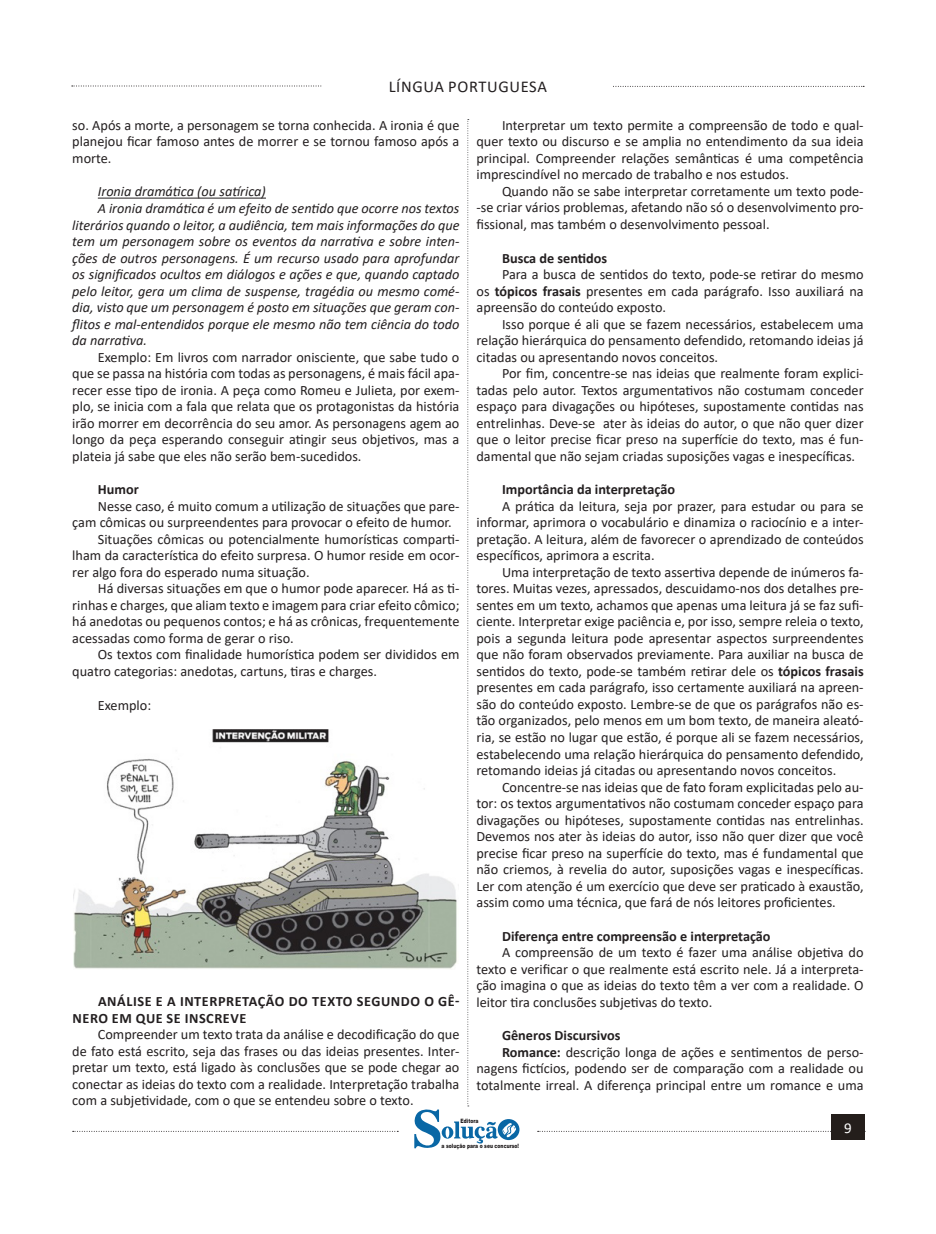
<style>
.page{position:relative;width:936px;height:1234px;background:#fff}
.page>*{position:absolute;margin:0;border:0;box-sizing:border-box;transform-origin:0 0}
.t1{font:16.5px "Calibri";letter-spacing:.04em;color:#231f20}
.t2{font:15px "Calibri";color:#fff}
.TEXTO_BASE{font:14.25px/16.5px "Calibri";color:#231f20;text-align:justify}
.TEXTO_BASE-2{font:italic 14.25px/16.5px "Calibri";color:#231f20;text-align:justify}
.TITULO_DE_ASSUNTO__C{font:700 14.25px "Calibri";color:#231f20}
.TITULO_DE_ASSUNTO__C-2{font:700 14.25px/16.5px "Calibri";letter-spacing:.04em;color:#231f20}
.t3{font:900 6px "Arial";color:#231f20;scale:.76 1}
.s1{font-weight:700}
</style>
<div class="page">
<svg style="left:73px;top:1130px;width:325px;height:1px"></svg>
<svg style="left:72px;top:86px;width:250px;height:1px"></svg>
<svg style="left:613px;top:86px;width:251px;height:1px"></svg>
<svg style="left:537px;top:1130px;width:328px;height:1px"></svg>
<div style="left:831px;top:1113px;width:33px;height:26px;background:#241e1b"></div>
<svg style="left:414px;top:119px;width:105px;height:1029px"></svg>
<hr style="left:98px;top:197px;width:168px;height:1px;background:#231f20">
<img style="left:73px;top:729px;width:385px;height:240px">
<p class="t1" style="left:389px;top:75px;width:160px">LÍNGUA PORTUGUESA</p>
<p class="TEXTO_BASE" style="left:72px;top:116px;width:388px">so. Após a morte, a personagem se torna conhecida. A ironia é que planejou ficar famoso antes de morrer e se tornou famoso após a morte.</p>
<p class="TEXTO_BASE-2" style="left:98px;top:183px;width:170px">Ironia dramática (ou satírica)</p>
<p class="TEXTO_BASE-2" style="left:72px;top:199px;width:388px;text-indent:26px">A ironia dramática é um efeito de sentido que ocorre nos textos literários quando o leitor, a audiência, tem mais informações do que tem um personagem sobre os eventos da narrativa e sobre inten&shy;ções de outros personagens. É um recurso usado para aprofundar os significados ocultos em diálogos e ações e que, quando captado pelo leitor, gera um clima de suspense, tragédia ou mesmo comé&shy;dia, visto que um personagem é posto em situações que geram con&shy;flitos e mal-entendidos porque ele mesmo não tem ciência do todo da narrativa.</p>
<p class="TEXTO_BASE" style="left:72px;top:348px;width:388px;text-indent:26px">Exemplo: Em livros com narrador onisciente, que sabe tudo o que se passa na história com todas as personagens, é mais fácil apa&shy;recer esse tipo de ironia. A peça como Romeu e Julieta, por exem&shy;plo, se inicia com a fala que relata que os protagonistas da história irão morrer em decorrência do seu amor. As personagens agem ao longo da peça esperando conseguir atingir seus objetivos, mas a plateia já sabe que eles não serão bem-sucedidos.</p>
<p class="TITULO_DE_ASSUNTO__C" style="left:98px;top:479px;width:42px">Humor</p>
<p class="TEXTO_BASE" style="left:72px;top:497px;width:388px;text-indent:26px">Nesse caso, é muito comum a utilização de situações que pare&shy;çam cômicas ou surpreendentes para provocar o efeito de humor.</p>
<p class="TEXTO_BASE" style="left:72px;top:530px;width:388px;text-indent:26px">Situações cômicas ou potencialmente humorísticas comparti&shy;lham da característica do efeito surpresa. O humor reside em ocor&shy;rer algo fora do esperado numa situação.</p>
<p class="TEXTO_BASE" style="left:72px;top:580px;width:388px;text-indent:26px">Há diversas situações em que o humor pode aparecer. Há as ti&shy;rinhas e charges, que aliam texto e imagem para criar efeito cômico; há anedotas ou pequenos contos; e há as crônicas, frequentemente acessadas como forma de gerar o riso.</p>
<p class="TEXTO_BASE" style="left:72px;top:646px;width:388px;text-indent:26px">Os textos com finalidade humorística podem ser divididos em quatro categorias: anedotas, cartuns, tiras e charges.</p>
<p class="TEXTO_BASE" style="left:98px;top:696px;width:55px">Exemplo:</p>
<p class="TITULO_DE_ASSUNTO__C-2" style="left:73px;top:992px;width:388px;text-indent:26px">ANÁLISE E A INTERPRETAÇÃO DO TEXTO SEGUNDO O GÊ-<br>NERO EM QUE SE INSCREVE</p>
<p class="TEXTO_BASE" style="left:72px;top:1025px;width:388px;text-indent:26px">Compreender um texto trata da análise e decodificação do que de fato está escrito, seja das frases ou das ideias presentes. Inter&shy;pretar um texto, está ligado às conclusões que se pode chegar ao conectar as ideias do texto com a realidade. Interpretação trabalha com a subjetividade, com o que se entendeu sobre o texto.</p>
<p class="TEXTO_BASE" style="left:476px;top:116px;width:388px;text-indent:26px">Interpretar um texto permite a compreensão de todo e qual&shy;quer texto ou discurso e se amplia no entendimento da sua ideia principal. Compreender relações semânticas é uma competência imprescindível no mercado de trabalho e nos estudos.</p>
<p class="TEXTO_BASE" style="left:476px;top:182px;width:388px;text-indent:26px">Quando não se sabe interpretar corretamente um texto pode--se criar vários problemas, afetando não só o desenvolvimento pro&shy;fissional, mas também o desenvolvimento pessoal.</p>
<p class="TITULO_DE_ASSUNTO__C" style="left:502px;top:248px;width:107px">Busca de sentidos</p>
<p class="TEXTO_BASE" style="left:476px;top:266px;width:388px;text-indent:26px">Para a busca de sentidos do texto, pode-se retirar do mesmo os <span class="s1">tópicos frasais</span> presentes em cada parágrafo. Isso auxiliará na apreensão do conteúdo exposto.</p>
<p class="TEXTO_BASE" style="left:476px;top:315px;width:388px;text-indent:26px">Isso porque é ali que se fazem necessários, estabelecem uma relação hierárquica do pensamento defendido, retomando ideias já citadas ou apresentando novos conceitos.</p>
<p class="TEXTO_BASE" style="left:476px;top:365px;width:388px;text-indent:26px">Por fim, concentre-se nas ideias que realmente foram explici&shy;tadas pelo autor. Textos argumentativos não costumam conceder espaço para divagações ou hipóteses, supostamente contidas nas entrelinhas. Deve-se ater às ideias do autor, o que não quer dizer que o leitor precise ficar preso na superfície do texto, mas é fun&shy;damental que não sejam criadas suposições vagas e inespecíficas.</p>
<p class="TITULO_DE_ASSUNTO__C" style="left:502px;top:479px;width:174px">Importância da interpretação</p>
<p class="TEXTO_BASE" style="left:476px;top:497px;width:388px;text-indent:26px">A prática da leitura, seja por prazer, para estudar ou para se informar, aprimora o vocabulário e dinamiza o raciocínio e a inter&shy;pretação. A leitura, além de favorecer o aprendizado de conteúdos específicos, aprimora a escrita.</p>
<p class="TEXTO_BASE" style="left:476px;top:563px;width:388px;text-indent:26px">Uma interpretação de texto assertiva depende de inúmeros fa&shy;tores. Muitas vezes, apressados, descuidamo-nos dos detalhes pre&shy;sentes em um texto, achamos que apenas uma leitura já se faz sufi&shy;ciente. Interpretar exige paciência e, por isso, sempre releia o texto, pois a segunda leitura pode apresentar aspectos surpreendentes que não foram observados previamente. Para auxiliar na busca de sentidos do texto, pode-se também retirar dele os <span class="s1">tópicos frasais </span>presentes em cada parágrafo, isso certamente auxiliará na apreen&shy;são do conteúdo exposto. Lembre-se de que os parágrafos não es&shy;tão organizados, pelo menos em um bom texto, de maneira aleató&shy;ria, se estão no lugar que estão, é porque ali se fazem necessários, estabelecendo uma relação hierárquica do pensamento defendido, retomando ideias já citadas ou apresentando novos conceitos.</p>
<p class="TEXTO_BASE" style="left:476px;top:778px;width:388px;text-indent:26px">Concentre-se nas ideias que de fato foram explicitadas pelo au&shy;tor: os textos argumentativos não costumam conceder espaço para divagações ou hipóteses, supostamente contidas nas entrelinhas.<br>Devemos nos ater às ideias do autor, isso não quer dizer que você precise ficar preso na superfície do texto, mas é fundamental que não criemos, à revelia do autor, suposições vagas e inespecíficas.<br>Ler com atenção é um exercício que deve ser praticado à exaustão, assim como uma técnica, que fará de nós leitores proficientes.</p>
<p class="TITULO_DE_ASSUNTO__C" style="left:502px;top:925px;width:270px">Diferença entre compreensão e interpretação</p>
<p class="TEXTO_BASE" style="left:476px;top:943px;width:388px;text-indent:26px">A compreensão de um texto é fazer uma análise objetiva do texto e verificar o que realmente está escrito nele. Já a interpreta&shy;ção imagina o que as ideias do texto têm a ver com a realidade. O leitor tira conclusões subjetivas do texto.</p>
<p class="TITULO_DE_ASSUNTO__C" style="left:502px;top:1025px;width:120px">Gêneros Discursivos</p>
<p class="TEXTO_BASE" style="left:476px;top:1043px;width:388px;text-indent:26px"><span class="s1">Romance:</span> descrição longa de ações e sentimentos de perso&shy;nagens fictícios, podendo ser de comparação com a realidade ou totalmente irreal. A diferença principal entre um romance e uma</p>
<p class="t3" style="left:460px;top:1116px;width:25px">Editora</p>
<p class="t3" style="left:441px;top:1140px;width:103px">a solução para o seu concurso!</p>
<p class="t2" style="left:844px;top:1116px;width:9px">9</p>
</div>
